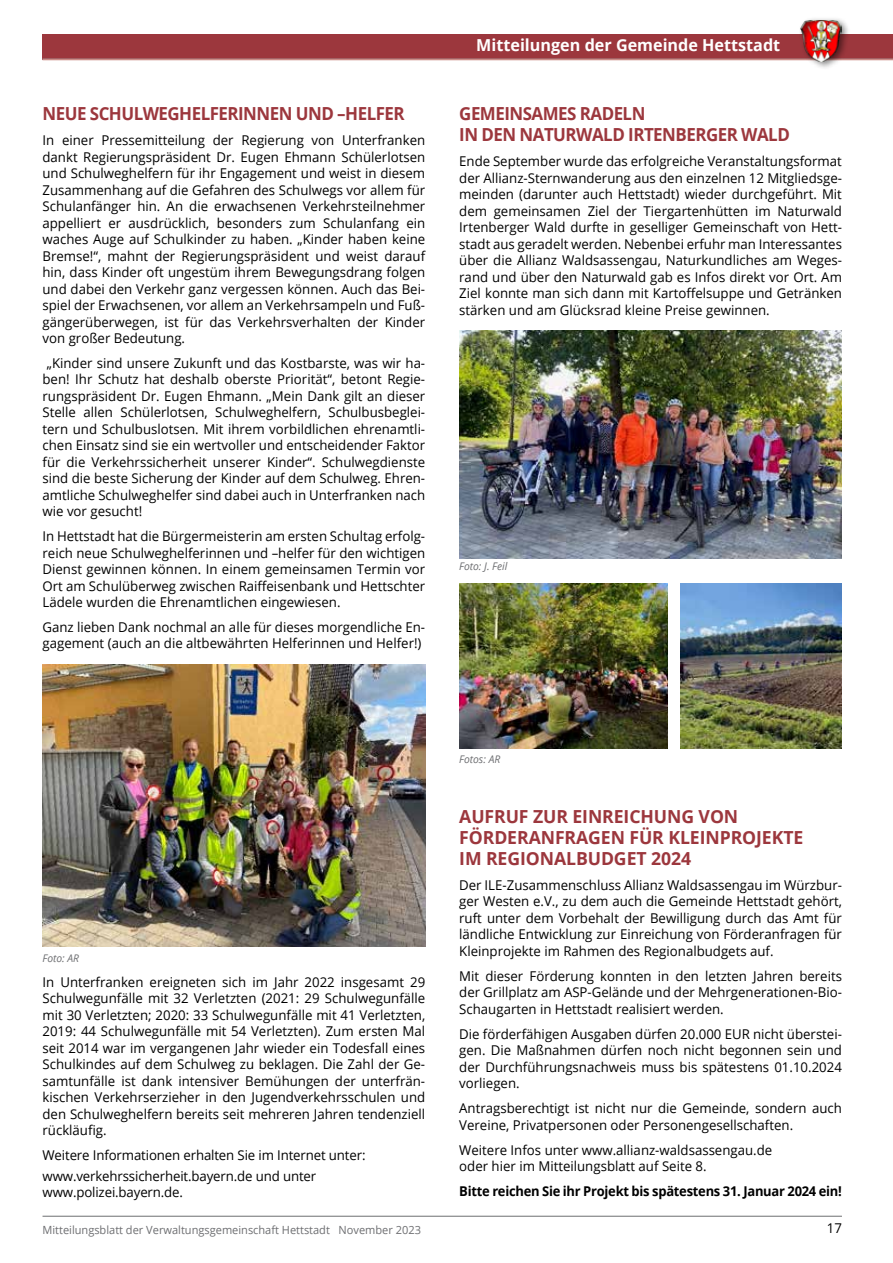
<style>
.page{position:relative;width:893px;height:1263px;background:#fff}
.page>*{position:absolute;margin:0;border:0;box-sizing:border-box;transform-origin:0 0}
.t1{font:700 18px/21px "Open Sans";letter-spacing:-.03em;color:#9c373d;scale:.94 1}
.t2{font:700 18px/21px "Open Sans";letter-spacing:-.005em;color:#9c373d}
.t3{font:700 16.5px "Open Sans";color:#fff}
.t4{font:13.5px/16.5px "Open Sans";color:#000;text-align:justify}
.t5{font:700 13.5px "Open Sans";letter-spacing:-.02em;color:#000;scale:.96 1}
.t6{font:11.25px "Open Sans";color:#6d6e71}
.t7{font:italic 10.5px "Open Sans";color:#6d6e71}
</style>
<div class="page">
<hr style="left:43px;top:1216px;width:799px;height:1px;background:#6d6e71">
<div style="left:43px;top:34px;width:850px;height:26px;background:#9c373d"></div>
<hr style="left:43px;top:59px;width:850px;height:1px;background:#cb8d88">
<div style="left:798px;top:16px;width:52px;height:55px;background:#000;opacity:.5"></div>
<img style="left:801px;top:20px;width:41px;height:41px">
<img style="left:43px;top:665px;width:382px;height:281px">
<img style="left:459px;top:330px;width:383px;height:228px">
<img style="left:459px;top:583px;width:208px;height:165px">
<img style="left:680px;top:583px;width:162px;height:165px">
<h1 class="t1" style="left:43px;top:103px;width:387px">NEUE SCHULWEGHELFERINNEN UND –HELFER</h1>
<p class="t4" style="left:43px;top:132px;width:384px">In einer Pressemitteilung der Regierung von Unterfranken dankt Regierungspräsident Dr. Eugen Ehmann Schülerlotsen und Schulweghelfern für ihr Engagement und weist in diesem Zusammenhang auf die Gefahren des Schulwegs vor allem für Schulanfänger hin. An die erwachsenen Verkehrsteilnehmer appelliert er ausdrücklich, besonders zum Schulanfang ein waches Auge auf Schulkinder zu haben. „Kinder haben keine Bremse!“, mahnt der Regierungspräsident und weist darauf hin, dass Kinder oft ungestüm ihrem Bewegungsdrang folgen und dabei den Verkehr ganz vergessen können. Auch das Bei&shy;spiel der Erwachsenen, vor allem an Verkehrsampeln und Fuß&shy;gängerüberwegen, ist für das Verkehrsverhalten der Kinder von großer Bedeutung.</p>
<p class="t4" style="left:43px;top:354px;width:384px;text-indent:4px">„Kinder sind unsere Zukunft und das Kostbarste, was wir ha&shy;ben! Ihr Schutz hat deshalb oberste Priorität“, betont Regie&shy;rungspräsident Dr. Eugen Ehmann. „Mein Dank gilt an dieser Stelle allen Schülerlotsen, Schulweghelfern, Schulbusbeglei&shy;tern und Schulbuslotsen. Mit ihrem vorbildlichen ehrenamtli&shy;chen Einsatz sind sie ein wertvoller und entscheidender Faktor für die Verkehrssicherheit unserer Kinder“. Schulwegdienste sind die beste Sicherung der Kinder auf dem Schulweg. Ehren&shy;amtliche Schulweghelfer sind dabei auch in Unterfranken nach wie vor gesucht!</p>
<p class="t4" style="left:43px;top:528px;width:384px">In Hettstadt hat die Bürgermeisterin am ersten Schultag erfolg&shy;reich neue Schulweghelferinnen und –helfer für den wichtigen Dienst gewinnen können. In einem gemeinsamen Termin vor Ort am Schulüberweg zwischen Raiffeisenbank und Hettschter Lädele wurden die Ehrenamtlichen eingewiesen.</p>
<p class="t4" style="left:43px;top:618px;width:384px">Ganz lieben Dank nochmal an alle für dieses morgendliche En&shy;gagement (auch an die altbewährten Helferinnen und Helfer!)</p>
<p class="t3" style="left:476px;top:33px;width:306px">Mitteilungen der Gemeinde Hettstadt</p>
<h1 class="t1" style="left:459px;top:103px;width:353px">GEMEINSAMES RADELN<br>IN DEN NATURWALD IRTENBERGER WALD</h1>
<p class="t4" style="left:459px;top:153px;width:384px">Ende September wurde das erfolgreiche Veranstaltungsformat der Allianz-Sternwanderung aus den einzelnen 12 Mitgliedsge&shy;meinden (darunter auch Hettstadt) wieder durchgeführt. Mit dem gemeinsamen Ziel der Tiergartenhütten im Naturwald Irtenberger Wald durfte in geselliger Gemeinschaft von Hett&shy;stadt aus geradelt werden. Nebenbei erfuhr man Interessantes über die Allianz Waldsassengau, Naturkundliches am Weges&shy;rand und über den Naturwald gab es Infos direkt vor Ort. Am Ziel konnte man sich dann mit Kartoffelsuppe und Getränken stärken und am Glücksrad kleine Preise gewinnen.</p>
<p class="t7" style="left:459px;top:559px;width:50px">Foto: J. Feil</p>
<p class="t7" style="left:43px;top:951px;width:38px">Foto: AR</p>
<p class="t4" style="left:43px;top:973px;width:384px">In Unterfranken ereigneten sich im Jahr 2022 insgesamt 29<br>Schulwegunfälle mit 32 Verletzten (2021: 29 Schulwegunfälle mit 30 Verletzten; 2020: 33 Schulwegunfälle mit 41 Verletzten, 2019: 44 Schulwegunfälle mit 54 Verletzten). Zum ersten Mal seit 2014 war im vergangenen Jahr wieder ein Todesfall eines Schulkindes auf dem Schulweg zu beklagen. Die Zahl der Ge&shy;samtunfälle ist dank intensiver Bemühungen der unterfrän&shy;kischen Verkehrserzieher in den Jugendverkehrsschulen und den Schulweghelfern bereits seit mehreren Jahren tendenziell rückläufig.</p>
<p class="t4" style="left:43px;top:1144px;width:325px;line-height:20.7px">Weitere Informationen erhalten Sie im Internet unter: www.verkehrssicherheit.bayern.de und unter</p>
<p class="t4" style="left:43px;top:1184px;width:142px">www.polizei.bayern.de.</p>
<p class="t7" style="left:459px;top:752px;width:42px">Fotos: AR</p>
<h1 class="t2" style="left:459px;top:805px;width:346px">AUFRUF ZUR EINREICHUNG VON<br>FÖRDERANFRAGEN FÜR KLEINPROJEKTE<br>IM REGIONALBUDGET 2024</h1>
<p class="t4" style="left:459px;top:876px;width:384px">Der ILE-Zusammenschluss Allianz Waldsassengau im Würzbur&shy;ger Westen e.V., zu dem auch die Gemeinde Hettstadt gehört, ruft unter dem Vorbehalt der Bewilligung durch das Amt für ländliche Entwicklung zur Einreichung von Förderanfragen für Kleinprojekte im Rahmen des Regionalbudgets auf.</p>
<p class="t4" style="left:459px;top:967px;width:384px">Mit dieser Förderung konnten in den letzten Jahren bereits der Grillplatz am ASP-Gelände und der Mehrgenerationen-Bio-Schaugarten in Hettstadt realisiert werden.</p>
<p class="t4" style="left:459px;top:1025px;width:384px">Die förderfähigen Ausgaben dürfen 20.000 EUR nicht überstei&shy;gen. Die Maßnahmen dürfen noch nicht begonnen sein und der Durchführungsnachweis muss bis spätestens 01.10.2024 vorliegen.</p>
<p class="t4" style="left:459px;top:1100px;width:384px">Antragsberechtigt ist nicht nur die Gemeinde, sondern auch<br>Vereine, Privatpersonen oder Personengesellschaften.</p>
<p class="t4" style="left:459px;top:1141px;width:315px">Weitere Infos unter www.allianz-waldsassengau.de oder hier im Mitteilungsblatt auf Seite 8.</p>
<p class="t5" style="left:459px;top:1182px;width:400px">Bitte reichen Sie ihr Projekt bis spätestens 31. Januar 2024 ein!</p>
<p class="t6" style="left:43px;top:1222px;width:380px">Mitteilungsblatt der Verwaltungsgemeinschaft Hettstadt November 2023</p>
<p class="t4" style="left:827px;top:1219px;width:17px">17</p>
</div>
